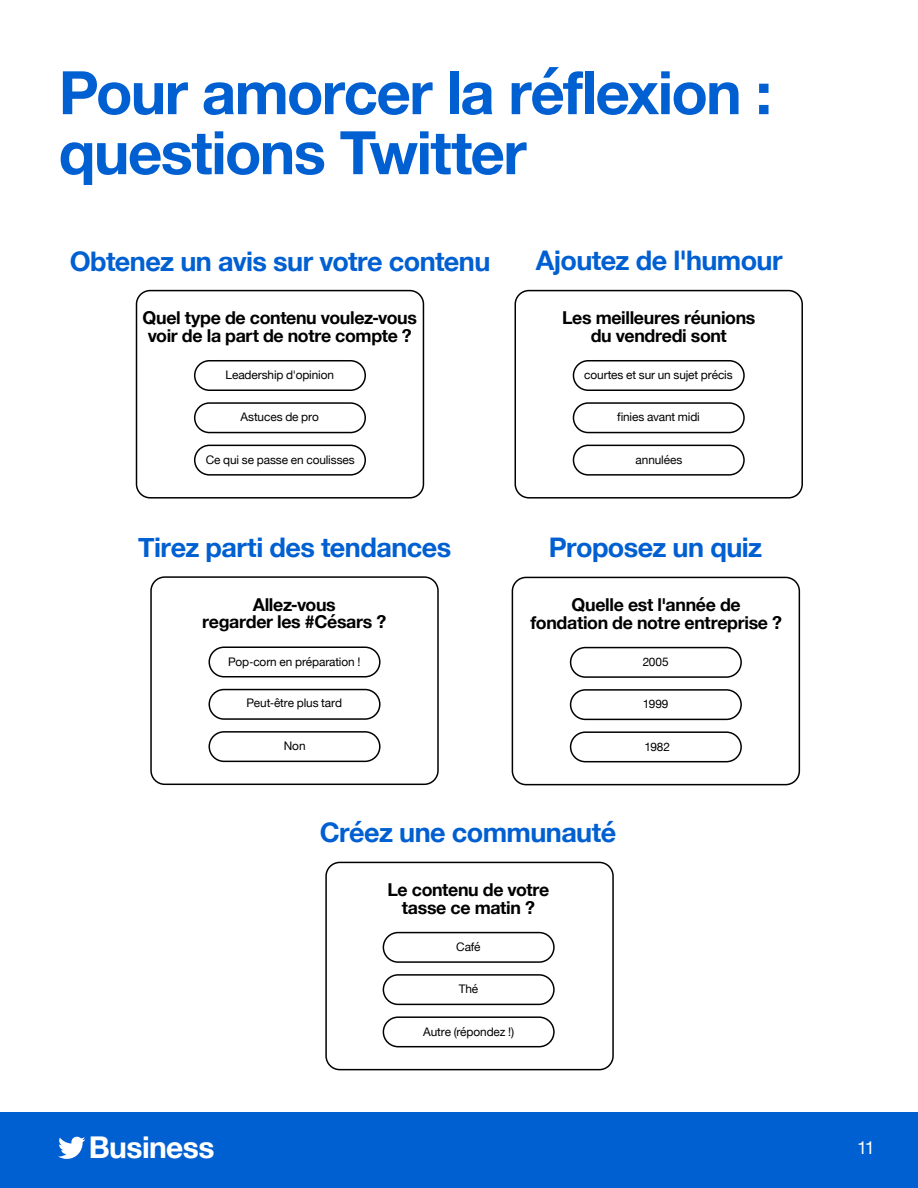
<style>
.page{position:relative;width:918px;height:1188px;background:#fff}
.page>*{position:absolute;margin:0;border:0;box-sizing:border-box;transform-origin:0 0}
.t1{font:700 60px/60px "Helvetica Neue";letter-spacing:-.025em;color:#005fd1}
.t2{font:700 30px "Helvetica Neue";letter-spacing:-.02em;color:#fff}
.t3{font:700 27px "Helvetica Neue";letter-spacing:-.02em;color:#005fd1}
.t4{font:18px "Helvetica Neue";color:#fff}
.t5{font:700 17.7px/17.7px "Helvetica Neue";letter-spacing:-.02em;color:#000;text-align:center}
.t6{font:11.85px "Helvetica Neue";letter-spacing:-.01em;color:#000}
</style>
<div class="page">
<div style="left:0;top:1113px;width:918px;height:75px;background:#005fd1"></div>
<svg style="left:58px;top:1136px;width:27px;height:23px"></svg>
<div style="left:136px;top:290px;width:288px;height:209px;border:2px solid #000;border-radius:14px"></div>
<div style="left:194px;top:360px;width:172px;height:31px;border:2px solid #000;border-radius:15px"></div>
<div style="left:194px;top:402px;width:172px;height:31px;border:2px solid #000;border-radius:15px"></div>
<div style="left:194px;top:445px;width:172px;height:31px;border:2px solid #000;border-radius:15px"></div>
<div style="left:515px;top:290px;width:288px;height:209px;border:2px solid #000;border-radius:14px"></div>
<div style="left:573px;top:360px;width:172px;height:31px;border:2px solid #000;border-radius:15px"></div>
<div style="left:573px;top:402px;width:172px;height:31px;border:2px solid #000;border-radius:15px"></div>
<div style="left:573px;top:445px;width:172px;height:31px;border:2px solid #000;border-radius:15px"></div>
<div style="left:150px;top:576px;width:289px;height:209px;border:2px solid #000;border-radius:14px"></div>
<div style="left:209px;top:646px;width:172px;height:31px;border:2px solid #000;border-radius:15px"></div>
<div style="left:209px;top:689px;width:172px;height:31px;border:2px solid #000;border-radius:15px"></div>
<div style="left:209px;top:731px;width:172px;height:31px;border:2px solid #000;border-radius:15px"></div>
<div style="left:512px;top:577px;width:288px;height:208px;border:2px solid #000;border-radius:14px"></div>
<div style="left:570px;top:647px;width:172px;height:31px;border:2px solid #000;border-radius:15px"></div>
<div style="left:570px;top:689px;width:172px;height:31px;border:2px solid #000;border-radius:15px"></div>
<div style="left:570px;top:731px;width:172px;height:31px;border:2px solid #000;border-radius:15px"></div>
<div style="left:325px;top:862px;width:289px;height:208px;border:2px solid #000;border-radius:14px"></div>
<div style="left:383px;top:932px;width:172px;height:31px;border:2px solid #000;border-radius:15px"></div>
<div style="left:383px;top:974px;width:172px;height:31px;border:2px solid #000;border-radius:15px"></div>
<div style="left:383px;top:1016px;width:172px;height:31px;border:2px solid #000;border-radius:15px"></div>
<h1 class="t1" style="left:59px;top:64px;width:715px">Pour amorcer la réflexion : questions Twitter</h1>
<h3 class="t3" style="left:70px;top:240px;width:422px">Obtenez un avis sur votre contenu</h3>
<p class="t5" style="left:143px;top:309px;width:276px;text-align:left">Quel type de contenu voulez‑vous voir de la part de notre compte ?</p>
<p class="t6" style="left:226px;top:366px;width:110px">Leadership d'opinion</p>
<p class="t6" style="left:241px;top:408px;width:80px">Astuces de pro</p>
<p class="t6" style="left:206px;top:451px;width:150px">Ce qui se passe en coulisses</p>
<h3 class="t3" style="left:138px;top:526px;width:314px">Tirez parti des tendances</h3>
<p class="t5" style="left:202px;top:596px;width:186px">Allez‑vous<br>regarder les #Césars ?</p>
<p class="t6" style="left:228px;top:653px;width:134px">Pop‑corn en préparation !</p>
<p class="t6" style="left:247px;top:695px;width:97px">Peut‑être plus tard</p>
<p class="t6" style="left:284px;top:738px;width:23px">Non</p>
<h3 class="t3" style="left:536px;top:239px;width:248px">Ajoutez de l'humour</h3>
<p class="t5" style="left:562px;top:309px;width:195px">Les meilleures réunions du vendredi sont</p>
<p class="t6" style="left:584px;top:366px;width:150px">courtes et sur un sujet précis</p>
<p class="t6" style="left:617px;top:408px;width:84px">finies avant midi</p>
<p class="t6" style="left:636px;top:451px;width:48px">annulées</p>
<h3 class="t3" style="left:549px;top:526px;width:215px">Proposez un quiz</h3>
<p class="t5" style="left:530px;top:596px;width:253px">Quelle est l'année de<br>fondation de notre entreprise ?</p>
<p class="t6" style="left:643px;top:653px;width:28px">2005</p>
<p class="t6" style="left:643px;top:695px;width:27px">1999</p>
<p class="t6" style="left:645px;top:738px;width:27px">1982</p>
<h3 class="t3" style="left:320px;top:811px;width:298px">Créez une communauté</h3>
<h2 class="t2" style="left:89px;top:1124px;width:127px">Business</h2>
<p class="t5" style="left:387px;top:881px;width:164px">Le contenu de votre tasse ce matin ?</p>
<p class="t6" style="left:456px;top:938px;width:26px">Café</p>
<p class="t6" style="left:459px;top:980px;width:21px">Thé</p>
<p class="t6" style="left:423px;top:1023px;width:92px">Autre (répondez !)</p>
<p class="t4" style="left:857px;top:1135px;width:19px">11</p>
</div>
